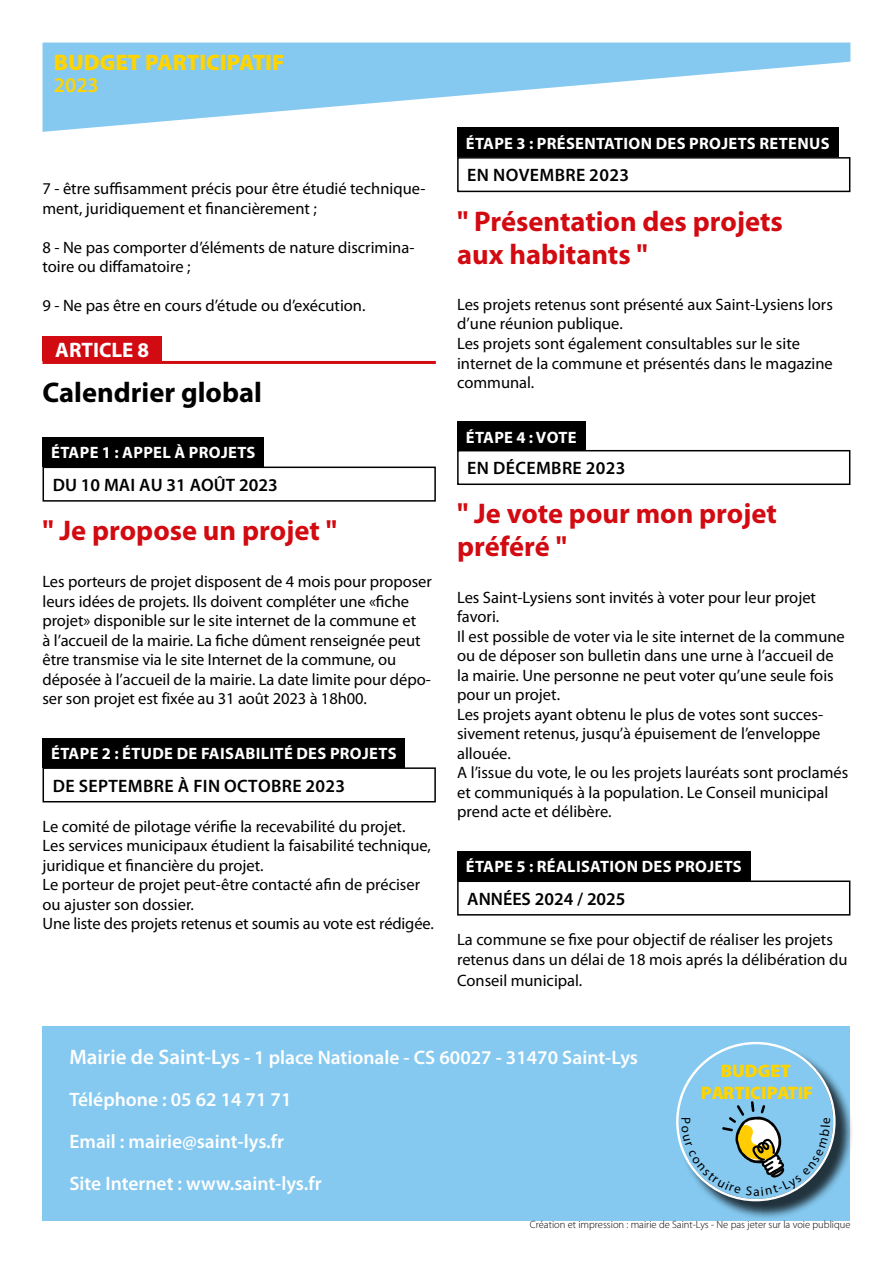
<style>
.page{position:relative;width:893px;height:1263px;background:#fff}
.page>*{position:absolute;margin:0;border:0;box-sizing:border-box;transform-origin:0 0}
.t1{font:700 28.5px/33px "Myriad Pro";color:#d20a11}
.t2{font:700 28.5px "Myriad Pro";color:#000}
.t3{font:900 22.5px "Myriad Pro";color:#ffd400}
.t4{font:700 21px "Myriad Pro";color:#fff}
.t5{font:600 21px "Myriad Pro";color:#ffd400}
.t6{font:600 19.5px/42px "Myriad Pro";color:#fff}
.t7{font:900 18.15px/22.4px "Myriad Pro";color:#ffd400;text-align:center}
.t8{font:600 18px "Myriad Pro";letter-spacing:.02em;color:#000}
.t9{font:600 18px "Myriad Pro";color:#000}
.t10{font:16.5px/19.5px "Myriad Pro";color:#000}
.t11{font:700 16.5px "Myriad Pro";letter-spacing:.02em;color:#fff}
.t12{font:13.2px "Myriad Pro";color:#000}
.t13{font:300 10.5px "Myriad Pro";color:#000}
.s1{font-size:21px}
</style>
<div class="page">
<svg style="left:43px;top:43px;width:807px;height:89px;fill:#85c9f0"></svg>
<div style="left:43px;top:1026px;width:807px;height:194px;background:#85c9f0"></div>
<div style="left:678px;top:1044px;width:176px;height:176px;background:#000;opacity:.75"></div>
<div style="left:43px;top:337px;width:119px;height:24px;background:#d20a11"></div>
<hr style="left:43px;top:361px;width:393px;height:3px;background:#d20a11">
<div style="left:43px;top:437px;width:221px;height:30px;background:#000"></div>
<div style="left:457px;top:422px;width:128px;height:29px;background:#000"></div>
<div style="left:457px;top:128px;width:382px;height:29px;background:#000"></div>
<div style="left:43px;top:738px;width:362px;height:29px;background:#000"></div>
<div style="left:457px;top:851px;width:293px;height:29px;background:#000"></div>
<div style="left:43px;top:467px;width:393px;height:35px;border:2px solid #000"></div>
<div style="left:457px;top:450px;width:393px;height:35px;border:2px solid #000"></div>
<div style="left:457px;top:157px;width:393px;height:35px;border:2px solid #000"></div>
<div style="left:43px;top:767px;width:393px;height:35px;border:2px solid #000"></div>
<div style="left:457px;top:880px;width:393px;height:35px;border:2px solid #000"></div>
<svg style="left:676px;top:1042px;width:160px;height:159px"></svg>
<h2 class="t3" style="left:54px;top:47px;width:232px">BUDGET PARTICIPATIF</h2>
<p class="t5" style="left:54px;top:72px;width:47px">2023</p>
<p class="t10" style="left:43px;top:179px;width:385px">7 - être suffisamment précis pour être étudié technique&shy;ment, juridiquement et financièrement ;</p>
<p class="t10" style="left:43px;top:237px;width:373px">8 - Ne pas comporter d’éléments de nature discrimina&shy;toire ou diffamatoire ;</p>
<p class="t10" style="left:43px;top:296px;width:324px">9 - Ne pas être en cours d’étude ou d’exécution.</p>
<p class="t4" style="left:55px;top:336px;width:95px">ARTICLE 8</p>
<h1 class="t2" style="left:43px;top:374px;width:221px">Calendrier global</h1>
<p class="t11" style="left:51px;top:442px;width:206px">ÉTAPE 1 : APPEL À PROJETS</p>
<p class="t9" style="left:53px;top:473px;width:227px">DU 10 MAI AU 31 AOÛT 2023</p>
<h1 class="t1" style="left:43px;top:513px;width:296px">" Je propose un projet "</h1>
<p class="t10" style="left:43px;top:572px;width:391px">Les porteurs de projet disposent de 4 mois pour proposer leurs idées de projets. Ils doivent compléter une «fiche projet» disponible sur le site internet de la commune et<br>à l’accueil de la mairie. La fiche dûment renseignée peut être transmise via le site Internet de la commune, ou déposée à l’accueil de la mairie. La date limite pour dépo&shy;ser son projet est fixée au 31 août 2023 à 18h00.</p>
<p class="t11" style="left:51px;top:742px;width:347px">ÉTAPE 2 : ÉTUDE DE FAISABILITÉ DES PROJETS</p>
<p class="t8" style="left:53px;top:774px;width:294px">DE SEPTEMBRE À FIN OCTOBRE 2023</p>
<p class="t10" style="left:43px;top:816px;width:393px">Le comité de pilotage vérifie la recevabilité du projet.<br>Les services municipaux étudient la faisabilité technique, juridique et financière du projet.<br>Le porteur de projet peut-être contacté afin de préciser ou ajuster son dossier.<br>Une liste des projets retenus et soumis au vote est rédigée.</p>
<p class="t11" style="left:466px;top:132px;width:365px">ÉTAPE 3 : PRÉSENTATION DES PROJETS RETENUS</p>
<p class="t8" style="left:467px;top:164px;width:163px">EN NOVEMBRE 2023</p>
<h1 class="t1" style="left:457px;top:203px;width:327px">" Présentation des projets aux habitants "</h1>
<p class="t10" style="left:457px;top:294px;width:377px">Les projets retenus sont présenté aux Saint-Lysiens lors d’une réunion publique.<br>Les projets sont également consultables sur le site internet de la commune et présentés dans le magazine communal.</p>
<p class="t11" style="left:466px;top:426px;width:112px">ÉTAPE 4 : VOTE</p>
<p class="t8" style="left:467px;top:457px;width:160px">EN DÉCEMBRE 2023</p>
<h1 class="t1" style="left:457px;top:496px;width:321px">" Je vote pour mon projet préféré "</h1>
<p class="t10" style="left:457px;top:587px;width:393px">Les Saint-Lysiens sont invités à voter pour leur projet favori.<br>Il est possible de voter via le site internet de la commune ou de déposer son bulletin dans une urne à l’accueil de la mairie. Une personne ne peut voter qu’une seule fois pour un projet.<br>Les projets ayant obtenu le plus de votes sont succes&shy;sivement retenus, jusqu’à épuisement de l’enveloppe allouée.<br>A l’issue du vote, le ou les projets lauréats sont proclamés et communiqués à la population. Le Conseil municipal prend acte et délibère.</p>
<p class="t11" style="left:466px;top:856px;width:278px">ÉTAPE 5 : RÉALISATION DES PROJETS</p>
<p class="t9" style="left:467px;top:887px;width:160px">ANNÉES 2024 / 2025</p>
<p class="t10" style="left:457px;top:929px;width:392px">La commune se fixe pour objectif de réaliser les projets retenus dans un délai de 18 mois aprés la délibération du</p>
<p class="t10" style="left:457px;top:970px;width:127px">Conseil municipal.</p>
<p class="t6" style="left:69px;top:1036px;width:570px"><span class="s1">Mairie de Saint-Lys</span> - 1 place Nationale - CS 60027 - 31470 Saint-Lys Téléphone : 05 62 14 71 71<br>Email : mairie@saint-lys.fr<br>Site Internet : www.saint-lys.fr</p>
<p class="t12" style="left:694px;top:1117px;width:9px;rotate:90deg">P</p>
<p class="t7" style="left:701px;top:1059px;width:114px">BUDGET<br>PARTICIPATIF</p>
<p class="t13" style="left:530px;top:1219px;width:322px">Création et impression : mairie de Saint-Lys - Ne pas jeter sur la voie publique</p>
</div>
